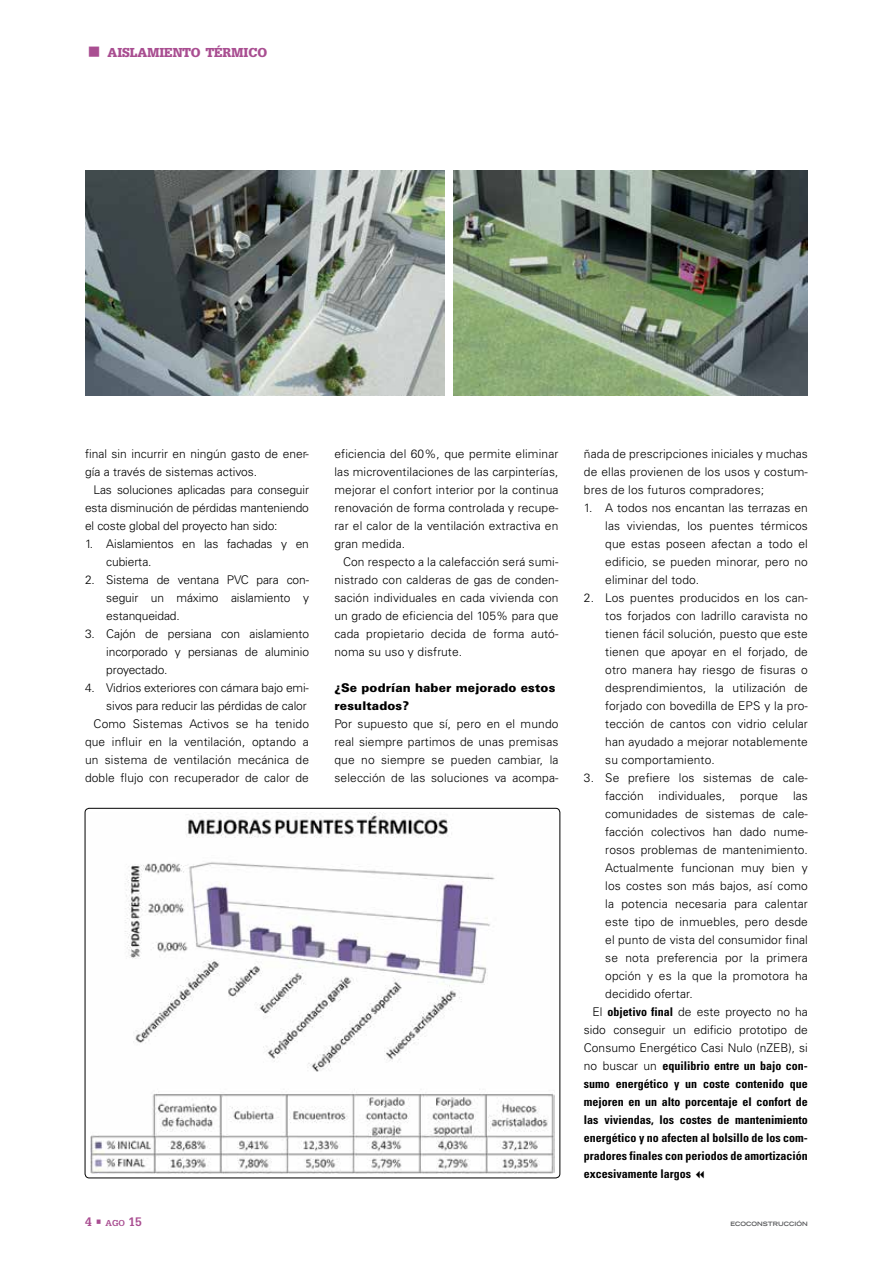
<style>
.page{position:relative;width:893px;height:1263px;background:#fff}
.page>*{position:absolute;margin:0;border:0;box-sizing:border-box;transform-origin:0 0}
.t1{font:900 12.6px "Glypha";color:#a94e91}
.t2{font:300 12px/18px "Univers";letter-spacing:.01em;color:#000;text-align:justify}
.t3{font:700 condensed 12px "Univers";color:#000}
.t4{font:300 12px/18px "Univers";letter-spacing:-.01em;color:#000}
.t5{font:900 12px/18px "Univers";letter-spacing:.01em;color:#000}
.t6{font:700 12px "Glypha";color:#a94e91}
.t7{font:700 expanded 6px "Trade Gothic LH";color:#58595b}
.s1{font-weight:700;font-stretch:condensed}
.s2{font-weight:300;font-stretch:normal}
.s3{font-size:8.4px}
</style>
<div class="page">
<img style="left:90px;top:812px;width:465px;height:362px">
<img style="left:85px;top:170px;width:360px;height:225px">
<img style="left:454px;top:170px;width:354px;height:225px">
<p class="t1" style="left:108px;top:45px;width:161px">AISLAMIENTO TÉRMICO</p>
<p class="t2" style="left:85px;top:445px;width:225px">final sin incurrir en ningún gasto de ener&shy;gía a través de sistemas activos.</p>
<p class="t2" style="left:85px;top:481px;width:225px;text-indent:9px">Las soluciones aplicadas para conseguir esta disminución de pérdidas manteniendo el coste global del proyecto han sido:</p>
<p class="t4" style="left:106px;top:535px;width:204px;text-indent:-21px">1. Aislamientos en las fachadas y en cubierta.</p>
<p class="t2" style="left:106px;top:571px;width:204px;text-indent:-21px">2. Sistema de ventana PVC para con&shy;seguir un máximo aislamiento y estanqueidad.</p>
<p class="t2" style="left:106px;top:625px;width:204px;text-indent:-21px">3. Cajón de persiana con aislamiento incorporado y persianas de aluminio proyectado.</p>
<p class="t2" style="left:85px;top:679px;width:225px;text-align:right">4. Vidrios exteriores con cámara bajo emi&shy;sivos para reducir las pérdidas de calor Como Sistemas Activos se ha tenido que influir en la ventilación, optando a un sistema de ventilación mecánica de doble flujo con recuperador de calor de</p>
<p class="t2" style="left:334px;top:445px;width:225px">eficiencia del 60%, que permite eliminar las microventilaciones de las carpinterías, mejorar el confort interior por la continua renovación de forma controlada y recupe&shy;rar el calor de la ventilación extractiva en gran medida.</p>
<p class="t2" style="left:334px;top:553px;width:225px;text-indent:9px">Con respecto a la calefacción será sumi&shy;nistrado con calderas de gas de conden&shy;sación individuales en cada vivienda con un grado de eficiencia del 105% para que cada propietario decida de forma autó&shy;noma su uso y disfrute.</p>
<p class="t5" style="left:334px;top:678px;width:222px">¿Se podrían haber mejorado estos resultados?</p>
<p class="t2" style="left:334px;top:715px;width:225px">Por supuesto que sí, pero en el mundo real siempre partimos de unas premisas que no siempre se pueden cambiar, la selección de las soluciones va acompa-</p>
<p class="t2" style="left:584px;top:445px;width:225px">ñada de prescripciones iniciales y muchas de ellas provienen de los usos y costum&shy;bres de los futuros compradores;</p>
<p class="t2" style="left:605px;top:499px;width:204px;text-indent:-21px">1. A todos nos encantan las terrazas en las viviendas, los puentes térmicos que estas poseen afectan a todo el edificio, se pueden minorar, pero no eliminar del todo.</p>
<p class="t2" style="left:605px;top:589px;width:204px;text-indent:-21px">2. Los puentes producidos en los can&shy;tos forjados con ladrillo caravista no tienen fácil solución, puesto que este tienen que apoyar en el forjado, de otro manera hay riesgo de fisuras o desprendimientos, la utilización de forjado con bovedilla de EPS y la pro&shy;tección de cantos con vidrio celular han ayudado a mejorar notablemente su comportamiento.</p>
<p class="t2" style="left:584px;top:769px;width:225px">3. Se prefiere los sistemas de cale-</p>
<p class="t2" style="left:605px;top:787px;width:204px">facción individuales, porque las</p>
<p class="t2" style="left:605px;top:805px;width:204px">comunidades de sistemas de cale-</p>
<p class="t2" style="left:605px;top:823px;width:204px">facción colectivos han dado nume-</p>
<p class="t2" style="left:605px;top:841px;width:204px">rosos problemas de mantenimiento.</p>
<p class="t2" style="left:605px;top:859px;width:204px">Actualmente funcionan muy bien y</p>
<p class="t2" style="left:605px;top:877px;width:204px">los costes son más bajos, así como</p>
<p class="t2" style="left:605px;top:895px;width:204px">la potencia necesaria para calentar</p>
<p class="t2" style="left:605px;top:913px;width:204px">este tipo de inmuebles, pero desde</p>
<p class="t2" style="left:605px;top:931px;width:204px">el punto de vista del consumidor final</p>
<p class="t2" style="left:605px;top:949px;width:204px">se nota preferencia por la primera</p>
<p class="t2" style="left:605px;top:967px;width:204px">opción y es la que la promotora ha</p>
<p class="t2" style="left:605px;top:985px;width:89px">decidido ofertar.</p>
<p class="t2" style="left:592px;top:1003px;width:217px">El <span class="s1">objetivo final</span> de este proyecto no ha</p>
<p class="t2" style="left:584px;top:1021px;width:225px">sido conseguir un edificio prototipo de</p>
<p class="t2" style="left:584px;top:1039px;width:225px">Consumo Energético Casi Nulo (nZEB), si</p>
<p class="t3" style="left:584px;top:1058px;width:225px"><span class="s2">no buscar un</span> equilibrio entre un bajo con-</p>
<p class="t3" style="left:584px;top:1076px;width:225px">sumo energético y un coste contenido que</p>
<p class="t3" style="left:584px;top:1094px;width:225px">mejoren en un alto porcentaje el confort de</p>
<p class="t3" style="left:584px;top:1112px;width:225px">las viviendas, los costes de mantenimiento</p>
<p class="t3" style="left:584px;top:1130px;width:225px">energético y no afecten al bolsillo de los com-</p>
<p class="t3" style="left:584px;top:1148px;width:225px">pradores finales con periodos de amortización</p>
<p class="t3" style="left:584px;top:1166px;width:109px">excesivamente largos</p>
<p class="t6" style="left:85px;top:1214px;width:58px">4 • <span class="s3">ago</span> 15</p>
<p class="t7" style="left:731px;top:1219px;width:79px">ECOCONSTRUCCIÓN</p>
</div>
